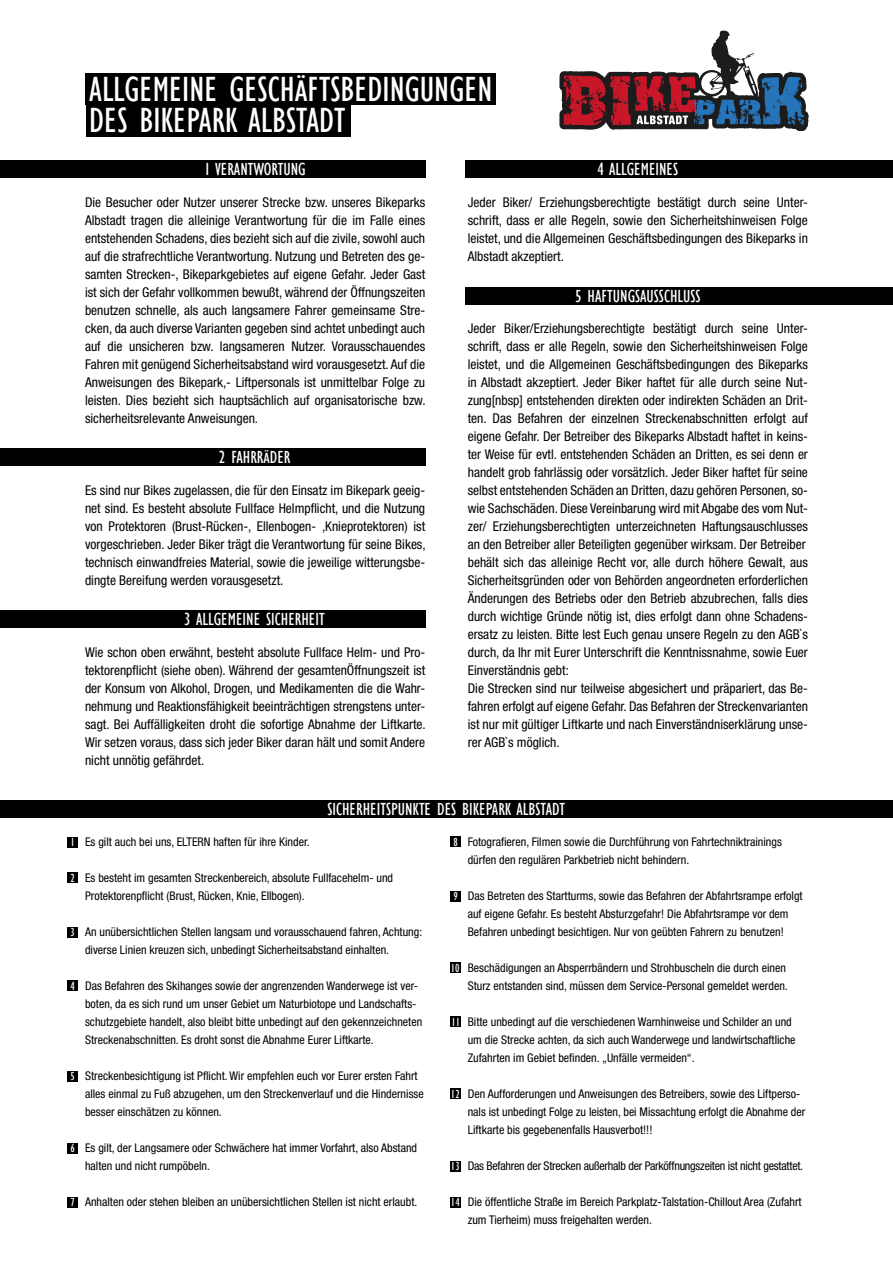
<style>
.page{position:relative;width:893px;height:1263px;background:#fff}
.page>*{position:absolute;margin:0;border:0;box-sizing:border-box;transform-origin:0 0}
.t1{font:condensed 36px/31.5px "Gill Sans";color:#fff}
.t2{font:condensed 18px "Gill Sans";color:#fff}
.t3{font:condensed 13.5px/18px "Helvetica Neue LT";color:#000;text-align:justify}
.t4{font:condensed 12px/18px "Helvetica Neue LT";color:#000}
.t5{font:condensed 12px "Helvetica Neue LT";letter-spacing:-.02em;color:#000}
.t6{font:condensed 12px "Gill Sans";color:#fff}
.s1{font-size:30.6px}
.s2{font-size:15.3px}
</style>
<div class="page">
<div style="left:86px;top:73px;width:410px;height:32px;background:#000"></div>
<div style="left:86px;top:105px;width:264px;height:31px;background:#000"></div>
<svg style="left:559px;top:30px;width:250px;height:101px"></svg>
<div style="left:0;top:160px;width:426px;height:18px;background:#000"></div>
<div style="left:465px;top:160px;width:428px;height:18px;background:#000"></div>
<div style="left:465px;top:287px;width:428px;height:17px;background:#000"></div>
<div style="left:0;top:449px;width:425px;height:17px;background:#000"></div>
<div style="left:0;top:610px;width:425px;height:18px;background:#000"></div>
<div style="left:0;top:800px;width:893px;height:17px;background:#000"></div>
<div style="left:67px;top:837px;width:11px;height:10px;background:#000"></div>
<div style="left:67px;top:1197px;width:10px;height:10px;background:#000"></div>
<div style="left:67px;top:873px;width:11px;height:10px;background:#000"></div>
<div style="left:450px;top:837px;width:10px;height:10px;background:#000"></div>
<div style="left:67px;top:927px;width:11px;height:10px;background:#000"></div>
<div style="left:450px;top:891px;width:10px;height:10px;background:#000"></div>
<div style="left:67px;top:981px;width:11px;height:10px;background:#000"></div>
<div style="left:450px;top:963px;width:10px;height:10px;background:#000"></div>
<div style="left:67px;top:1071px;width:11px;height:10px;background:#000"></div>
<div style="left:450px;top:1017px;width:10px;height:10px;background:#000"></div>
<div style="left:67px;top:1143px;width:11px;height:10px;background:#000"></div>
<div style="left:450px;top:1089px;width:10px;height:10px;background:#000"></div>
<div style="left:450px;top:1161px;width:10px;height:10px;background:#000"></div>
<div style="left:450px;top:1197px;width:10px;height:10px;background:#000"></div>
<h1 class="t1" style="left:89px;top:73px;width:405px">ALLGEMEINE GESCH<span class="s1">Ä</span>FTSBEDINGUNGEN<br>DES BIKEPARK ALBSTADT</h1>
<h2 class="t2" style="left:204px;top:159px;width:103px">1 VERANTWORTUNG</h2>
<h2 class="t2" style="left:597px;top:159px;width:82px">4 ALLGEMEINES</h2>
<p class="t3" style="left:85px;top:193px;width:342px">Die Besucher oder Nutzer unserer Strecke bzw. unseres Bikeparks Albstadt tragen die alleinige Verantwortung für die im Falle eines entstehenden Schadens, dies bezieht sich auf die zivile, sowohl auch auf die strafrechtliche Verantwortung. Nutzung und Betreten des ge&shy;samten Strecken-, Bikeparkgebietes auf eigene Gefahr. Jeder Gast ist sich der Gefahr vollkommen bewußt, während der Öffnungszeiten benutzen schnelle, als auch langsamere Fahrer gemeinsame Stre&shy;cken, da auch diverse Varianten gegeben sind achtet unbedingt auch auf die unsicheren bzw. langsameren Nutzer. Vorausschauendes Fahren mit genügend Sicherheitsabstand wird vorausgesetzt. Auf die Anweisungen des Bikepark,- Liftpersonals ist unmittelbar Folge zu leisten. Dies bezieht sich hauptsächlich auf organisatorische bzw. sicherheitsrelevante Anweisungen.</p>
<h2 class="t2" style="left:219px;top:447px;width:73px">2 FAHRR<span class="s2">Ä</span>DER</h2>
<p class="t3" style="left:85px;top:481px;width:342px">Es sind nur Bikes zugelassen, die für den Einsatz im Bikepark geeig&shy;net sind. Es besteht absolute Fullface Helmpflicht, und die Nutzung von Protektoren (Brust-Rücken-, Ellenbogen- ,Knieprotektoren) ist vorgeschrieben. Jeder Biker trägt die Verantwortung für seine Bikes, technisch einwandfreies Material, sowie die jeweilige witterungsbe&shy;dingte Bereifung werden vorausgesetzt.</p>
<h2 class="t2" style="left:184px;top:609px;width:142px">3 ALLGEMEINE SICHERHEIT</h2>
<p class="t3" style="left:85px;top:643px;width:342px">Wie schon oben erwähnt, besteht absolute Fullface Helm- und Pro&shy;tektorenpflicht (siehe oben). Während der gesamtenÖffnungszeit ist der Konsum von Alkohol, Drogen, und Medikamenten die die Wahr&shy;nehmung und Reaktionsfähigkeit beeinträchtigen strengstens unter&shy;sagt. Bei Auffälligkeiten droht die sofortige Abnahme der Liftkarte.<br>Wir setzen voraus, dass sich jeder Biker daran hält und somit Andere nicht unnötig gefährdet.</p>
<p class="t3" style="left:468px;top:193px;width:342px">Jeder Biker/ Erziehungsberechtigte bestätigt durch seine Unter&shy;schrift, dass er alle Regeln, sowie den Sicherheitshinweisen Folge leistet, und die Allgemeinen Geschäftsbedingungen des Bikeparks in Albstadt akzeptiert.</p>
<h2 class="t2" style="left:575px;top:285px;width:127px">5 HAFTUNGSAUSSCHLUSS</h2>
<p class="t3" style="left:468px;top:319px;width:342px;text-align:left">Jeder Biker/Erziehungsberechtigte bestätigt durch seine Unter&shy;schrift, dass er alle Regeln, sowie den Sicherheitshinweisen Folge leistet, und die Allgemeinen Geschäftsbedingungen des Bikeparks in Albstadt akzeptiert. Jeder Biker haftet für alle durch seine Nut&shy;zung[nbsp] entstehenden direkten oder indirekten Schäden an Drit&shy;ten. Das Befahren der einzelnen Streckenabschnitten erfolgt auf eigene Gefahr. Der Betreiber des Bikeparks Albstadt haftet in keins&shy;ter Weise für evtl. entstehenden Schäden an Dritten, es sei denn er handelt grob fahrlässig oder vorsätzlich. Jeder Biker haftet für seine selbst entstehenden Schäden an Dritten, dazu gehören Personen, so&shy;wie Sachschäden. Diese Vereinbarung wird mit Abgabe des vom Nut&shy;zer/ Erziehungsberechtigten unterzeichneten Haftungsauschlusses an den Betreiber aller Beteiligten gegenüber wirksam. Der Betreiber behält sich das alleinige Recht vor, alle durch höhere Gewalt, aus Sicherheitsgründen oder von Behörden angeordneten erforderlichen Änderungen des Betriebs oder den Betrieb abzubrechen, falls dies durch wichtige Gründe nötig ist, dies erfolgt dann ohne Schadens&shy;ersatz zu leisten. Bitte lest Euch genau unsere Regeln zu den AGB`s durch, da Ihr mit Eurer Unterschrift die Kenntnissnahme, sowie Euer Einverständnis gebt:<br>Die Strecken sind nur teilweise abgesichert und präpariert, das Be&shy;fahren erfolgt auf eigene Gefahr. Das Befahren der Streckenvarianten ist nur mit gültiger Liftkarte und nach Einverständniserklärung unse&shy;rer AGB`s möglich.</p>
<p class="t6" style="left:71px;top:835px;width:6px">1</p>
<p class="t6" style="left:71px;top:871px;width:6px">2</p>
<p class="t6" style="left:71px;top:925px;width:6px">3</p>
<p class="t6" style="left:71px;top:979px;width:6px">4</p>
<p class="t6" style="left:71px;top:1069px;width:6px">5</p>
<p class="t6" style="left:71px;top:1141px;width:6px">6</p>
<p class="t6" style="left:70px;top:1195px;width:6px">7</p>
<h2 class="t2" style="left:327px;top:798px;width:239px">SICHERHEITSPUNKTE DES BIKEPARK ALBSTADT</h2>
<p class="t4" style="left:85px;top:833px;width:226px">Es gilt auch bei uns, ELTERN haften für ihre Kinder.</p>
<p class="t4" style="left:85px;top:869px;width:310px">Es besteht im gesamten Streckenbereich, absolute Fullfacehelm- und<br>Protektorenpflicht (Brust, Rücken, Knie, Ellbogen).</p>
<p class="t4" style="left:85px;top:923px;width:339px">An unübersichtlichen Stellen langsam und vorausschauend fahren, Achtung: diverse Linien kreuzen sich, unbedingt Sicherheitsabstand einhalten.</p>
<p class="t4" style="left:85px;top:977px;width:339px">Das Befahren des Skihanges sowie der angrenzenden Wanderwege ist ver&shy;boten, da es sich rund um unser Gebiet um Naturbiotope und Landschafts&shy;schutzgebiete handelt, also bleibt bitte unbedingt auf den gekennzeichneten Streckenabschnitten. Es droht sonst die Abnahme Eurer Liftkarte.</p>
<p class="t4" style="left:85px;top:1067px;width:340px">Streckenbesichtigung ist Pflicht. Wir empfehlen euch vor Eurer ersten Fahrt alles einmal zu Fuß abzugehen, um den Streckenverlauf und die Hindernisse besser einschätzen zu können.</p>
<p class="t4" style="left:85px;top:1139px;width:334px">Es gilt, der Langsamere oder Schwächere hat immer Vorfahrt, also Abstand halten und nicht rumpöbeln.</p>
<p class="t4" style="left:85px;top:1193px;width:334px">Anhalten oder stehen bleiben an unübersichtlichen Stellen ist nicht erlaubt.</p>
<p class="t6" style="left:453px;top:835px;width:6px">8</p>
<p class="t6" style="left:453px;top:889px;width:6px">9</p>
<p class="t6" style="left:451px;top:961px;width:10px">10</p>
<p class="t6" style="left:451px;top:1015px;width:10px">11</p>
<p class="t6" style="left:451px;top:1087px;width:10px">12</p>
<p class="t6" style="left:451px;top:1159px;width:10px">13</p>
<p class="t6" style="left:451px;top:1195px;width:10px">14</p>
<p class="t4" style="left:468px;top:833px;width:316px">Fotografieren, Filmen sowie die Durchführung von Fahrtechniktrainings dürfen den regulären Parkbetrieb nicht behindern.</p>
<p class="t4" style="left:468px;top:887px;width:336px">Das Betreten des Startturms, sowie das Befahren der Abfahrtsrampe erfolgt auf eigene Gefahr. Es besteht Absturzgefahr! Die Abfahrtsrampe vor dem<br>Befahren unbedingt besichtigen. Nur von geübten Fahrern zu benutzen!</p>
<p class="t4" style="left:468px;top:959px;width:322px">Beschädigungen an Absperrbändern und Strohbuscheln die durch einen<br>Sturz entstanden sind, müssen dem Service-Personal gemeldet werden.</p>
<p class="t4" style="left:468px;top:1013px;width:329px">Bitte unbedingt auf die verschiedenen Warnhinweise und Schilder an und um die Strecke achten, da sich auch Wanderwege und landwirtschaftliche<br>Zufahrten im Gebiet befinden. „Unfälle vermeiden“.</p>
<p class="t4" style="left:468px;top:1085px;width:339px">Den Aufforderungen und Anweisungen des Betreibers, sowie des Liftperso&shy;nals ist unbedingt Folge zu leisten, bei Missachtung erfolgt die Abnahme der<br>Liftkarte bis gegebenenfalls Hausverbot!!!</p>
<p class="t5" style="left:468px;top:1159px;width:337px">Das Befahren der Strecken außerhalb der Parköffnungszeiten ist nicht gestattet.</p>
<p class="t4" style="left:468px;top:1193px;width:335px">Die öffentliche Straße im Bereich Parkplatz-Talstation-Chillout Area (Zufahrt zum Tierheim) muss freigehalten werden.</p>
</div>
